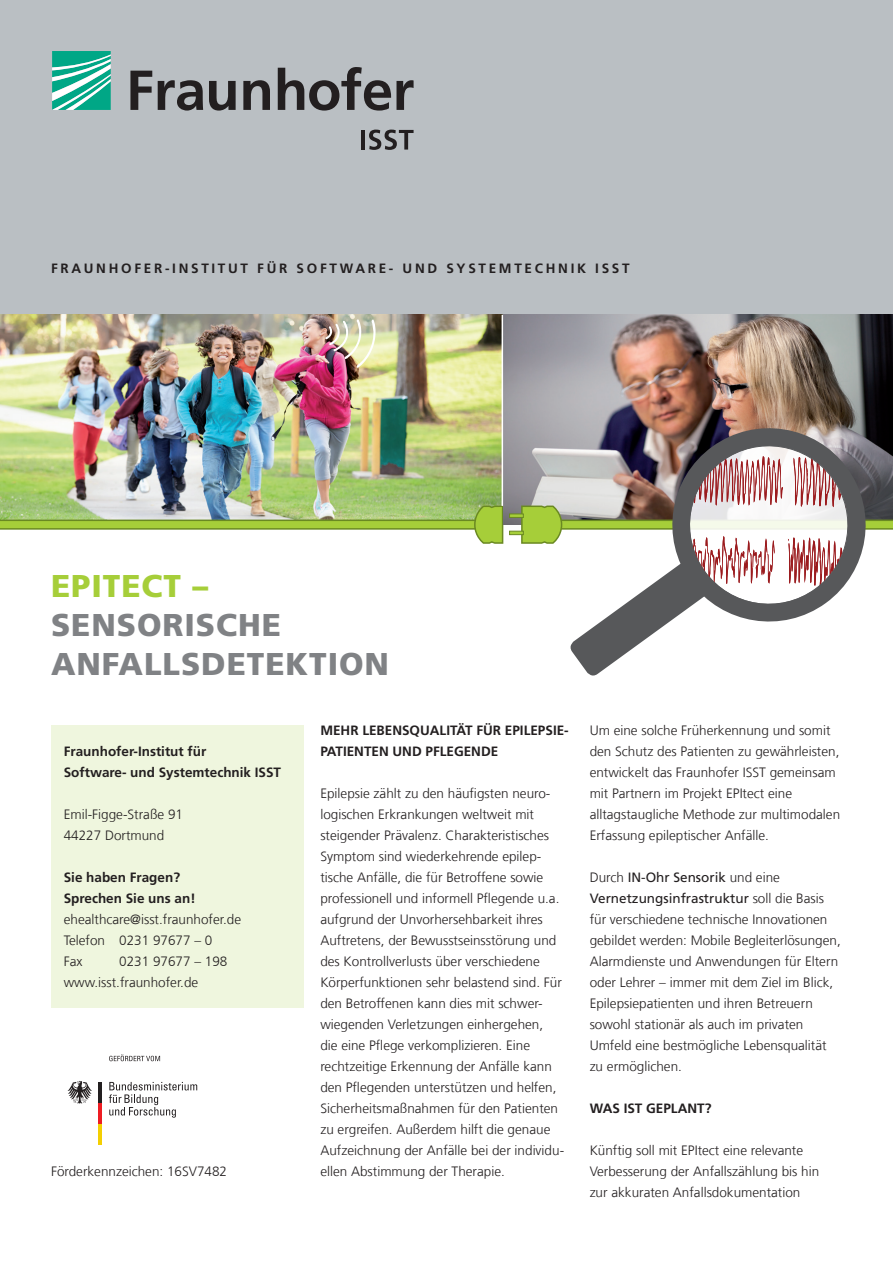
<style>
.page{position:relative;width:893px;height:1263px;background:#fff}
.page>*{position:absolute;margin:0;border:0;box-sizing:border-box;transform-origin:0 0}
.t1{font:900 31.5px/39px "Frutiger LT Com";letter-spacing:.03em;color:#808285}
.t2{font:900 31.5px "Frutiger LT Com";letter-spacing:.03em;color:#a6ce39}
.t3{font:300 13.5px/21px "Frutiger LT Com";color:#231f20}
.t4{font:700 13.5px/21px "Frutiger LT Com";color:#231f20}
.t5{font:700 13.5px "Frutiger LT Com";letter-spacing:.2em;color:#231f20}
.s1{font-weight:400}
</style>
<div class="page">
<div style="left:0;top:0;width:893px;height:315px;background:#babfc3"></div>
<img style="left:0;top:315px;width:893px;height:210px">
<svg style="left:0;top:505px;width:504px;height:39px"></svg>
<svg style="left:509px;top:514px;width:11px;height:4px"></svg>
<svg style="left:509px;top:531px;width:11px;height:4px"></svg>
<img style="left:653px;top:409px;width:231px;height:16px">
<svg style="left:520px;top:425px;width:373px;height:251px"></svg>
<img style="left:325px;top:319px;width:51px;height:49px">
<hr style="left:502px;top:315px;width:1px;height:191px;background:#fff">
<svg style="left:109px;top:1082px;width:88px;height:36px"></svg>
<hr style="left:98px;top:1124px;width:4px;height:21px;background:#f4cf02">
<hr style="left:98px;top:1103px;width:4px;height:21px;background:#ee1d23">
<hr style="left:98px;top:1082px;width:4px;height:21px;background:#231f20">
<svg style="left:68px;top:1081px;width:24px;height:23px"></svg>
<svg style="left:109px;top:1054px;width:51px;height:7px"></svg>
<svg style="left:52px;top:51px;width:59px;height:59px;background:#4bbfa8"></svg>
<svg style="left:278px;top:67px;width:136px;height:44px"></svg>
<svg style="left:243px;top:80px;width:27px;height:30px"></svg>
<svg style="left:209px;top:81px;width:27px;height:30px"></svg>
<svg style="left:158px;top:80px;width:45px;height:31px"></svg>
<svg style="left:130px;top:71px;width:22px;height:39px"></svg>
<hr style="left:361px;top:130px;width:3px;height:20px;background:#231f20">
<svg style="left:369px;top:130px;width:45px;height:20px"></svg>
<div style="left:51px;top:725px;width:252px;height:283px;background:#eff6de"></div>
<p class="t5" style="left:51px;top:260px;width:580px">FRAUNHOFER-INSTITUT FÜR SOFTWARE- UND SYSTEMTECHNIK ISST</p>
<h1 class="t2" style="left:51px;top:567px;width:159px">EPITECT –</h1>
<h1 class="t1" style="left:51px;top:605px;width:340px">SENSORISCHE<br>ANFALLSDETEKTION</h1>
<p class="t4" style="left:64px;top:740px;width:219px">Fraunhofer-Institut für<br>Software- und Systemtechnik ISST</p>
<p class="t3" style="left:64px;top:804px;width:121px">Emil-Figge-Straße 91<br>44227 Dortmund</p>
<p class="t4" style="left:64px;top:866px;width:133px">Sie haben Fragen?<br>Sprechen Sie uns an!</p>
<p class="t3" style="left:64px;top:909px;width:179px">ehealthcare@isst.fraunhofer.de<br>Telefon 0231 97677 – 0<br>Fax</p>
<p class="t3" style="left:64px;top:951px;width:165px;text-indent:55px">0231 97677 – 198 www.isst.fraunhofer.de</p>
<p class="t3" style="left:51px;top:1161px;width:178px">Förderkennzeichen: 16SV7482</p>
<p class="t4" style="left:320px;top:719px;width:250px">MEHR LEBENSQUALITÄT FÜR EPILEPSIE-<br>PATIENTEN UND PFLEGENDE</p>
<p class="t3" style="left:320px;top:783px;width:245px">Epilepsie zählt zu den häufigsten neuro&shy;logischen Erkrankungen weltweit mit steigender Prävalenz. Charakteristisches Symptom sind wiederkehrende epilep&shy;tische Anfälle, die für Betroffene sowie professionell und informell Pflegende u.a. aufgrund der Unvorhersehbarkeit ihres Auftretens, der Bewusstseinsstörung und des Kontrollverlusts über verschiedene Körperfunktionen sehr belastend sind. Für den Betroffenen kann dies mit schwer&shy;wiegenden Verletzungen einhergehen,<br>die eine Pflege verkomplizieren. Eine rechtzeitige Erkennung der Anfälle kann den Pflegenden unterstützen und helfen, Sicherheitsmaßnahmen für den Patienten zu ergreifen. Außerdem hilft die genaue Aufzeichnung der Anfälle bei der individu&shy;ellen Abstimmung der Therapie.</p>
<p class="t3" style="left:590px;top:720px;width:252px">Um eine solche Früherkennung und somit den Schutz des Patienten zu gewährleisten, entwickelt das Fraunhofer ISST gemeinsam mit Partnern im Projekt EPItect eine alltagstaugliche Methode zur multimodalen Erfassung epileptischer Anfälle.</p>
<p class="t3" style="left:590px;top:867px;width:253px">Durch <span class="s1">IN-Ohr Sensorik</span> und eine <span class="s1">Vernetzungsinfrastruktur</span> soll die Basis für verschiedene technische Innovationen gebildet werden: Mobile Begleiterlösungen, Alarmdienste und Anwendungen für Eltern oder Lehrer – immer mit dem Ziel im Blick, Epilepsiepatienten und ihren Betreuern sowohl stationär als auch im privaten Umfeld eine bestmögliche Lebensqualität zu ermöglichen.</p>
<p class="t4" style="left:590px;top:1098px;width:123px">WAS IST GEPLANT?</p>
<p class="t3" style="left:590px;top:1140px;width:231px">Künftig soll mit EPItect eine relevante<br>Verbesserung der Anfallszählung bis hin zur akkuraten Anfallsdokumentation</p>
</div>
